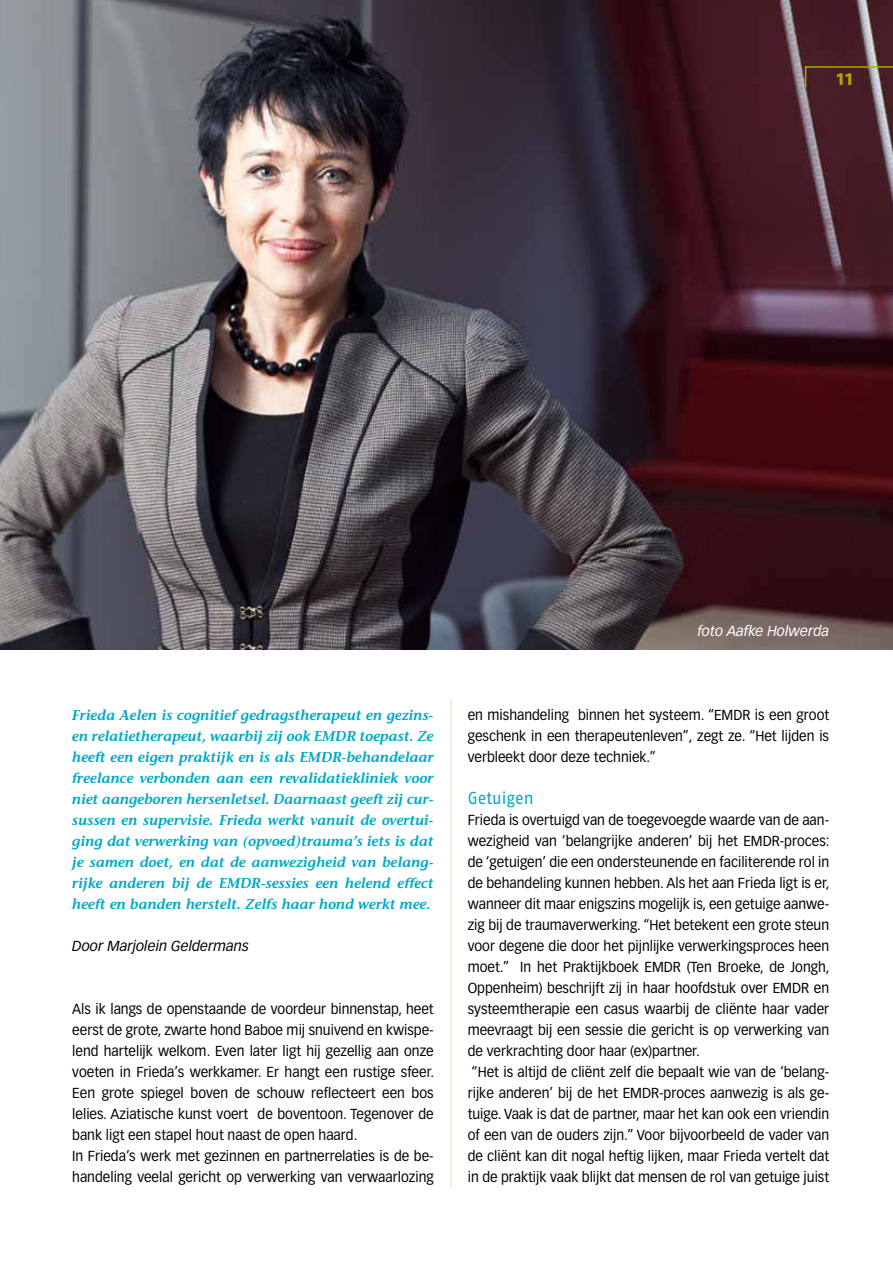
<style>
.page{position:relative;width:893px;height:1263px;background:#fff}
.page>*{position:absolute;margin:0;border:0;box-sizing:border-box;transform-origin:0 0}
.t1{font:700 21px "Fago No";color:#acaa00}
.t2{font:17.25px "Fago No";color:#00abc4;scale:.95 1}
.t3{font:14.25px/21px "Vectora LH";color:#000;scale:.95 1}
.t4{font:italic 600 14.25px/21px "Stone Informal";color:#00abc4;text-align:justify}
.t5{font:italic 14.25px "Vectora LH";color:#000}
.t6{font:italic 14.25px "Vectora LH";color:#fff}
</style>
<div class="page">
<img style="left:0;top:0;width:893px;height:649px">
<hr style="left:451px;top:699px;width:1px;height:489px;background:#e5e3a8">
<svg style="left:804px;top:65px;width:89px;height:24px;background:#5a3834"></svg>
<h1 class="t1" style="left:837px;top:65px;width:18px">11</h1>
<p class="t4" style="left:72px;top:704px;width:363px">Frieda Aelen is cognitief gedragstherapeut en gezins&shy;en relatietherapeut, waarbij zij ook EMDR toepast. Ze heeft een eigen praktijk en is als EMDR-behandelaar freelance verbonden aan een revalidatiekliniek voor niet aangeboren hersenletsel. Daarnaast geeft zij cur&shy;sussen en supervisie. Frieda werkt vanuit de overtui&shy;ging dat verwerking van (opvoed)trauma’s iets is dat je samen doet, en dat de aanwezigheid van belang&shy;rijke anderen bij de EMDR-sessies een helend effect heeft en banden herstelt. Zelfs haar hond werkt mee.</p>
<p class="t5" style="left:72px;top:938px;width:178px">Door Marjolein Geldermans</p>
<p class="t3" style="left:72px;top:998px;width:382px">Als ik langs de openstaande de voordeur binnenstap, heet eerst de grote, zwarte hond Baboe mij snuivend en kwispe&shy;lend hartelijk welkom. Even later ligt hij gezellig aan onze voeten in Frieda’s werkkamer. Er hangt een rustige sfeer.<br>Een grote spiegel boven de schouw reflecteert een bos lelies. Aziatische kunst voert de boventoon. Tegenover de bank ligt een stapel hout naast de open haard.<br>In Frieda’s werk met gezinnen en partnerrelaties is de be&shy;handeling veelal gericht op verwerking van verwaarlozing</p>
<p class="t6" style="left:697px;top:623px;width:133px">foto Aafke Holwerda</p>
<p class="t3" style="left:468px;top:704px;width:382px;text-align:justify">en mishandeling binnen het systeem. “EMDR is een groot geschenk in een therapeutenleven”, zegt ze. “Het lijden is verbleekt door deze techniek.”</p>
<p class="t2" style="left:468px;top:788px;width:71px">Getuigen</p>
<p class="t3" style="left:468px;top:809px;width:382px">Frieda is overtuigd van de toegevoegde waarde van de aan&shy;wezigheid van ‘belangrijke anderen’ bij het EMDR-proces: de ‘getuigen’ die een ondersteunende en faciliterende rol in de behandeling kunnen hebben. Als het aan Frieda ligt is er, wanneer dit maar enigszins mogelijk is, een getuige aanwe&shy;zig bij de traumaverwerking. “Het betekent een grote steun voor degene die door het pijnlijke verwerkingsproces heen moet.” In het Praktijkboek EMDR (Ten Broeke, de Jongh, Oppenheim) beschrijft zij in haar hoofdstuk over EMDR en systeemtherapie een casus waarbij de cliënte haar vader meevraagt bij een sessie die gericht is op verwerking van de verkrachting door haar (ex)partner.<br>“Het is altijd de cliënt zelf die bepaalt wie van de ‘belang&shy;rijke anderen’ bij de het EMDR-proces aanwezig is als ge&shy;tuige. Vaak is dat de partner, maar het kan ook een vriendin of een van de ouders zijn.” Voor bijvoorbeeld de vader van de cliënt kan dit nogal heftig lijken, maar Frieda vertelt dat in de praktijk vaak blijkt dat mensen de rol van getuige juist</p>
</div>
